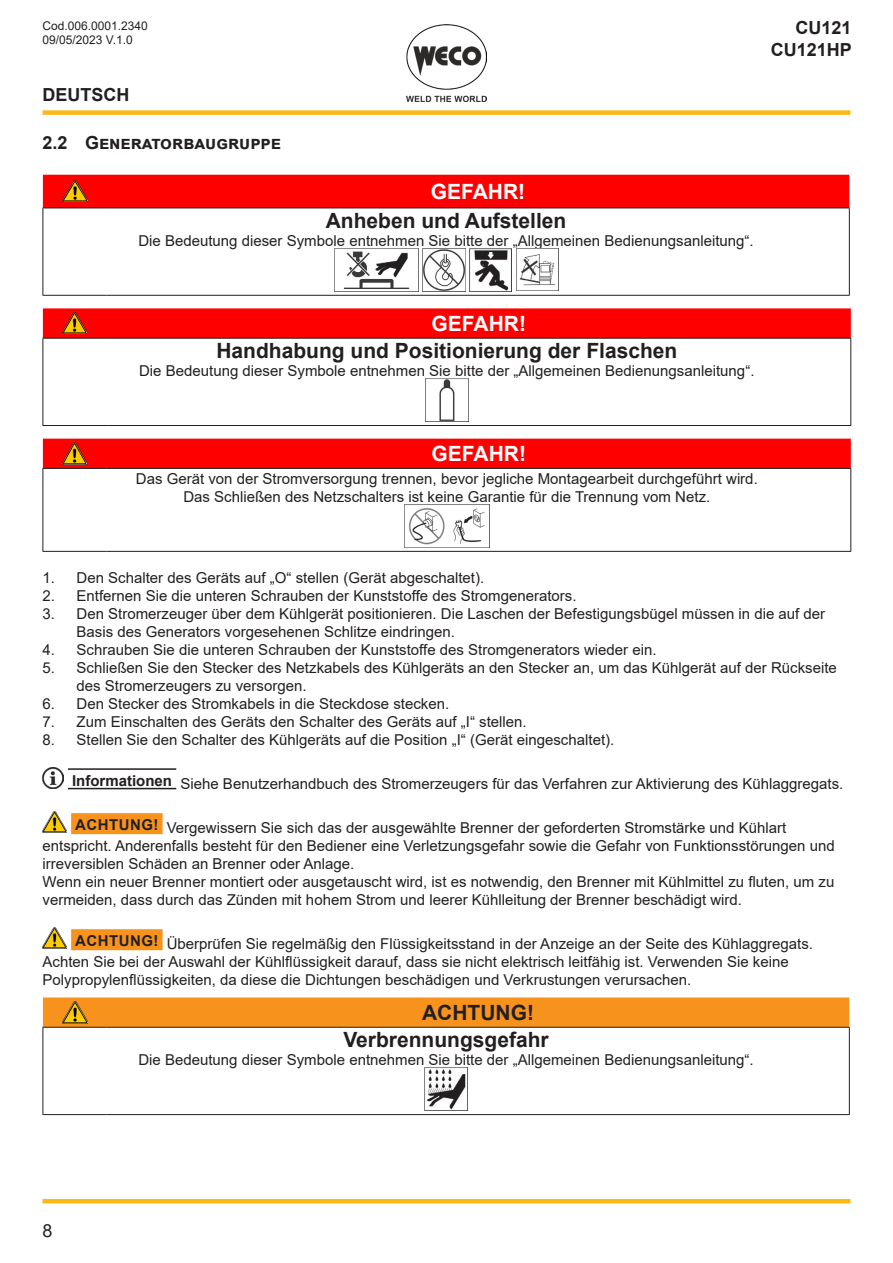
<style>
.page{position:relative;width:893px;height:1263px;background:#fff}
.page>*{position:absolute;margin:0;border:0;box-sizing:border-box;transform-origin:0 0}
.testo_cella_AVVERTENZE{font:700 21px "Arial";color:#231f20}
.testo_cella_intestazione_AVVERTENZE{font:700 21px "Arial";color:#fff}
.testo_cella_intestazione_AVVERTENZE-2{font:700 21px "Arial";color:#231f20}
.t1{font:700 18px/21.6px "Arial";color:#231f20;text-align:right}
.t2{font:18px "Arial";color:#231f20}
.testo_base{font:15px/18px "Arial";color:#231f20}
.testo_cella_AVVERTENZE-2{font:15px/18px "Arial";color:#231f20;text-align:center}
.t3{font:12px/13.5px "Arial";color:#231f20}
</style>
<div class="page">
<img style="left:406px;top:24px;width:81px;height:78px">
<div style="left:43px;top:110px;width:807px;height:5px;background:#fcb814"></div>
<hr style="left:43px;top:1199px;width:807px;height:4px;background:#fcb814">
<hr style="left:68px;top:788px;width:108px;height:1px;background:#231f20">
<div style="left:71px;top:813px;width:92px;height:21px;background:#f7931d"></div>
<div style="left:71px;top:929px;width:92px;height:21px;background:#f7931d"></div>
<div style="left:43px;top:175px;width:806px;height:33px;background:#f00"></div>
<hr style="left:849px;top:208px;width:1px;height:87px;background:#231f20">
<hr style="left:43px;top:208px;width:64px;height:1px;background:#231f20">
<hr style="left:43px;top:208px;width:1px;height:87px;background:#231f20">
<hr style="left:107px;top:208px;width:743px;height:1px;background:#231f20">
<hr style="left:43px;top:295px;width:64px;height:1px;background:#231f20">
<hr style="left:107px;top:295px;width:743px;height:1px;background:#231f20">
<img style="left:63px;top:181px;width:24px;height:21px">
<img style="left:334px;top:248px;width:84px;height:43px">
<img style="left:423px;top:248px;width:42px;height:43px">
<img style="left:470px;top:248px;width:42px;height:43px">
<img style="left:516px;top:249px;width:43px;height:42px">
<div style="left:43px;top:308px;width:808px;height:30px;background:#f00"></div>
<hr style="left:850px;top:339px;width:1px;height:86px;background:#231f20">
<hr style="left:43px;top:338px;width:64px;height:1px;background:#231f20">
<hr style="left:43px;top:339px;width:1px;height:86px;background:#231f20">
<hr style="left:107px;top:338px;width:744px;height:1px;background:#231f20">
<hr style="left:43px;top:425px;width:64px;height:1px;background:#231f20">
<hr style="left:107px;top:425px;width:744px;height:1px;background:#231f20">
<img style="left:63px;top:313px;width:23px;height:21px">
<img style="left:426px;top:379px;width:42px;height:42px">
<div style="left:43px;top:439px;width:808px;height:29px;background:#f00"></div>
<hr style="left:850px;top:469px;width:1px;height:82px;background:#231f20">
<hr style="left:43px;top:468px;width:64px;height:1px;background:#231f20">
<hr style="left:43px;top:469px;width:1px;height:82px;background:#231f20">
<hr style="left:107px;top:468px;width:744px;height:1px;background:#231f20">
<hr style="left:43px;top:551px;width:64px;height:1px;background:#231f20">
<hr style="left:107px;top:551px;width:744px;height:1px;background:#231f20">
<img style="left:63px;top:443px;width:23px;height:21px">
<img style="left:409px;top:508px;width:76px;height:37px">
<img style="left:43px;top:767px;width:21px;height:21px">
<hr style="left:68px;top:768px;width:108px;height:2px;background:#231f20">
<img style="left:43px;top:811px;width:23px;height:22px">
<img style="left:43px;top:927px;width:23px;height:22px">
<svg style="left:43px;top:997px;width:806px;height:30px;background:#f59320"></svg>
<hr style="left:43px;top:1027px;width:64px;height:1px;background:#231f20">
<hr style="left:43px;top:1028px;width:1px;height:86px;background:#231f20">
<hr style="left:107px;top:1027px;width:743px;height:1px;background:#231f20">
<hr style="left:849px;top:1028px;width:1px;height:86px;background:#231f20">
<hr style="left:43px;top:1114px;width:64px;height:1px;background:#231f20">
<hr style="left:107px;top:1114px;width:743px;height:1px;background:#231f20">
<img style="left:63px;top:1002px;width:24px;height:21px">
<img style="left:425px;top:1068px;width:41px;height:42px">
<p class="t3" style="left:43px;top:19px;width:107px">Cod.006.0001.2340<br>09/05/2023 V.1.0</p>
<p class="t1" style="left:771px;top:17px;width:83px">CU121<br>CU121HP</p>
<p class="t1" style="left:43px;top:84px;width:88px">DEUTSCH</p>
<p class="t1" style="left:43px;top:132px;width:240px">2.2 Generatorbaugruppe</p>
<p class="testo_cella_intestazione_AVVERTENZE" style="left:431px;top:177px;width:96px">GEFAHR!</p>
<p class="testo_cella_AVVERTENZE" style="left:326px;top:205px;width:242px">Anheben und Aufstellen</p>
<p class="testo_cella_AVVERTENZE-2" style="left:138px;top:231px;width:617px">Die Bedeutung dieser Symbole entnehmen Sie bitte der „Allgemeinen Bedienungsanleitung“.</p>
<p class="testo_cella_intestazione_AVVERTENZE" style="left:432px;top:309px;width:96px">GEFAHR!</p>
<p class="testo_cella_AVVERTENZE" style="left:216px;top:336px;width:462px">Handhabung und Positionierung der Flaschen</p>
<p class="testo_cella_AVVERTENZE-2" style="left:139px;top:361px;width:617px">Die Bedeutung dieser Symbole entnehmen Sie bitte der „Allgemeinen Bedienungsanleitung“.</p>
<p class="testo_cella_intestazione_AVVERTENZE" style="left:432px;top:439px;width:96px">GEFAHR!</p>
<p class="testo_cella_AVVERTENZE-2" style="left:136px;top:469px;width:623px">Das Gerät von der Stromversorgung trennen, bevor jegliche Montagearbeit durchgeführt wird.<br>Das Schließen des Netzschalters ist keine Garantie für die Trennung vom Netz.</p>
<p class="testo_base" style="left:43px;top:568px;width:443px">1. Den Schalter des Geräts auf „O“ stellen (Gerät abgeschaltet).</p>
<p class="testo_base" style="left:43px;top:586px;width:536px">2. Entfernen Sie die unteren Schrauben der Kunststoffe des Stromgenerators.</p>
<p class="testo_base" style="left:77px;top:604px;width:750px;text-indent:-34px">3. Den Stromerzeuger über dem Kühlgerät positionieren. Die Laschen der Befestigungsbügel müssen in die auf der<br>Basis des Generators vorgesehenen Schlitze eindringen.</p>
<p class="testo_base" style="left:43px;top:640px;width:616px">4. Schrauben Sie die unteren Schrauben der Kunststoffe des Stromgenerators wieder ein.</p>
<p class="testo_base" style="left:77px;top:658px;width:762px;text-indent:-34px">5. Schließen Sie den Stecker des Netzkabels des Kühlgeräts an den Stecker an, um das Kühlgerät auf der Rückseite des Stromerzeugers zu versorgen.</p>
<p class="testo_base" style="left:43px;top:694px;width:408px">6. Den Stecker des Stromkabels in die Steckdose stecken.</p>
<p class="testo_base" style="left:43px;top:712px;width:486px">7. Zum Einschalten des Geräts den Schalter des Geräts auf „I“ stellen.</p>
<p class="testo_base" style="left:43px;top:730px;width:573px">8. Stellen Sie den Schalter des Kühlgeräts auf die Position „I“ (Gerät eingeschaltet).</p>
<p class="testo_base" style="left:72px;top:774px;width:773px"><sup>Informationen</sup> Siehe Benutzerhandbuch des Stromerzeugers für das Verfahren zur Aktivierung des Kühlaggregats.</p>
<p class="testo_base" style="left:43px;top:818px;width:794px;text-indent:32px"><sup>ACHTUNG!</sup> Vergewissern Sie sich das der ausgewählte Brenner der geforderten Stromstärke und Kühlart entspricht. Anderenfalls besteht für den Bediener eine Verletzungsgefahr sowie die Gefahr von Funktionsstörungen und irreversiblen Schäden an Brenner oder Anlage.<br>Wenn ein neuer Brenner montiert oder ausgetauscht wird, ist es notwendig, den Brenner mit Kühlmittel zu fluten, um zu vermeiden, dass durch das Zünden mit hohem Strom und leerer Kühlleitung der Brenner beschädigt wird.</p>
<p class="testo_base" style="left:43px;top:934px;width:772px;text-indent:32px"><sup>ACHTUNG!</sup> Überprüfen Sie regelmäßig den Flüssigkeitsstand in der Anzeige an der Seite des Kühlaggregats.<br>Achten Sie bei der Auswahl der Kühlflüssigkeit darauf, dass sie nicht elektrisch leitfähig ist. Verwenden Sie keine<br>Polypropylenflüssigkeiten, da diese die Dichtungen beschädigen und Verkrustungen verursachen.</p>
<p class="testo_cella_intestazione_AVVERTENZE-2" style="left:422px;top:998px;width:113px">ACHTUNG!</p>
<p class="testo_cella_AVVERTENZE" style="left:343px;top:1024px;width:207px">Verbrennungsgefahr</p>
<p class="testo_cella_AVVERTENZE-2" style="left:138px;top:1050px;width:617px">Die Bedeutung dieser Symbole entnehmen Sie bitte der „Allgemeinen Bedienungsanleitung“.</p>
<p class="t2" style="left:43px;top:1218px;width:12px">8</p>
</div>
